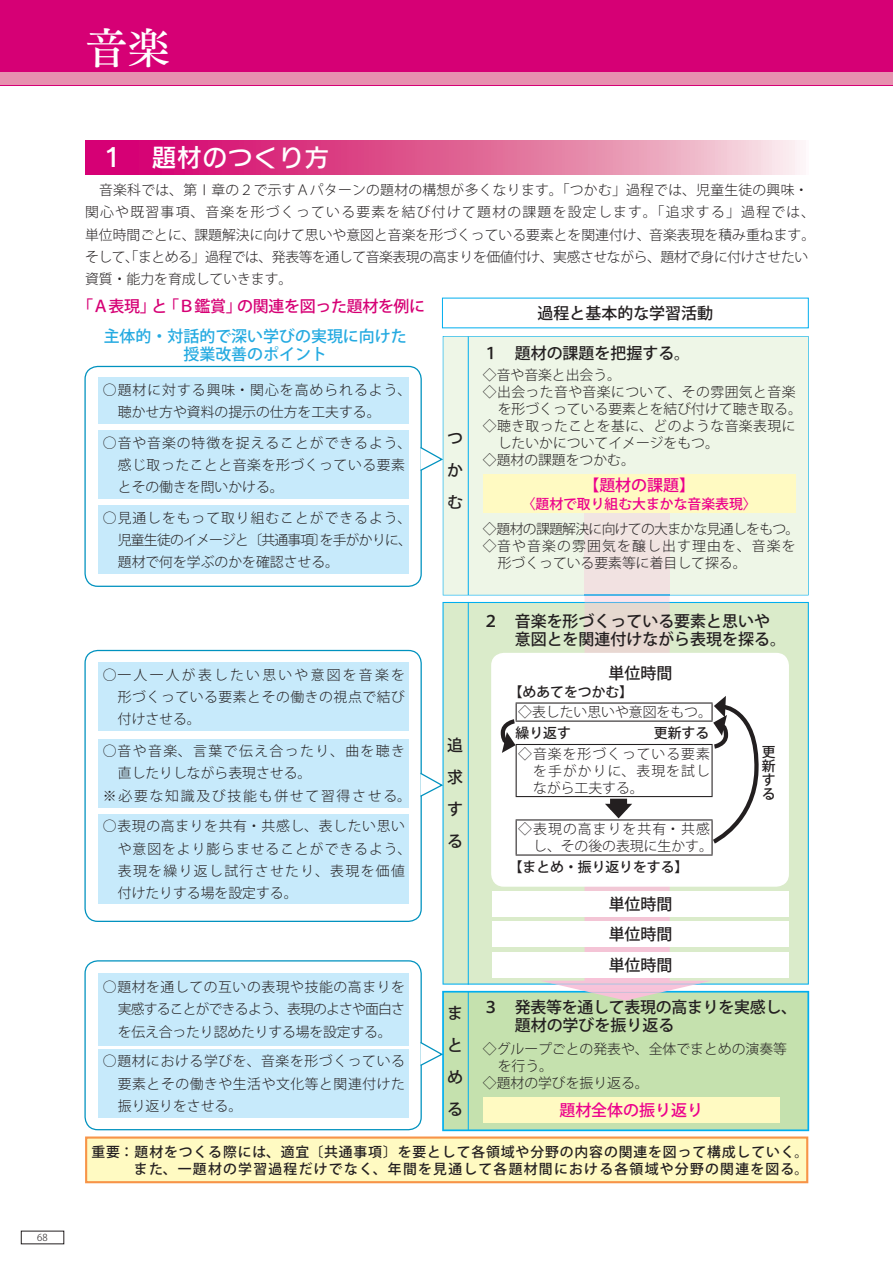
<style>
.page{position:relative;width:893px;height:1263px;background:#fff}
.page>*{position:absolute;margin:0;border:0;box-sizing:border-box;transform-origin:0 0}
.t1{font:42.45px "Tsuku Min Pro D 90 pv RKSJ H";color:#fff}
.t2{font:25.5px "Rodin NTLG Pro DB 90 pv RKSJ H";color:#fff}
.t3{font:15.9px/32px "Koz Go Pro Medium 90 pv RKSJ H";color:#231f20;text-align:justify}
.t4{font:15.9px/18px "Koz Go Pro Medium 90 pv RKSJ H";letter-spacing:-.02em;color:#231f20}
.t5{font:15.9px/18px "Koz Go Pro Medium 90 pv RKSJ H";color:#25aae1;text-align:center}
.t6{font:15.9px "Koz Go Pro Medium 90 pv RKSJ H";letter-spacing:-.02em;color:#d60075}
.t7{font:15.9px "Koz Go Pro Medium 90 pv RKSJ H";color:#ec008c}
.t8{font:13.8px/22.4px "Koz Go Pro Light 90 pv RKSJ H";color:#231f20}
.t9{font:13.8px/22.4px "Koz Go Pro Light 90 pv RKSJ H";letter-spacing:.02em;color:#231f20;text-align:justify}
.t10{font:13.8px/17px "Koz Go Pro Medium 90 pv RKSJ H";letter-spacing:.065em;color:#231f20}
.t11{font:13.8px/22.4px "Koz Go Pro Light 90 pv RKSJ H";letter-spacing:.04em;color:#231f20;text-align:right}
.t12{font:13.8px/22.4px "Koz Go Pro Light 90 pv RKSJ H";letter-spacing:.07em;color:#231f20}
.t13{font:13.8px "Koz Go Pro Medium 90 pv RKSJ H";color:#231f20}
.t14{font:13.8px "Koz Go Pro Light 90 pv RKSJ H";letter-spacing:-.05em;color:#231f20}
.t15{font:13.8px "Koz Go Pro Light 90 pv RKSJ H";letter-spacing:.085em;color:#231f20}
.t16{font:13.8px "Koz Go Pro Light 90 pv RKSJ H";letter-spacing:.105em;color:#231f20}
.t17{font:13.8px "Koz Go Pro Light 90 pv RKSJ H";letter-spacing:.125em;color:#231f20}
.t18{font:13.8px "Koz Go Pro Medium 90 pv RKSJ H";color:#ec008c}
.t19{font:13.8px/13.8px "Koz Go Pr 6 N Medium 90 pv RKSJ V";color:#231f20;text-align:justify}
.t20{font:9.6px "Koz Go Pro Light 90 pv RKSJ H";color:#231f20}
.s1{font-family:"Koz Go Pro Light 90 pv RKSJ H"}
</style>
<div class="page">
<div style="left:443px;top:336px;width:365px;height:259px;background:#eef6e7"></div>
<div style="left:442px;top:602px;width:366px;height:383px;background:#daebca"></div>
<div style="left:442px;top:991px;width:367px;height:140px;background:#c5e1ae"></div>
<svg style="left:557px;top:595px;width:137px;height:396px"></svg>
<div style="left:584px;top:510px;width:85px;height:85px;background:#f1e3e2"></div>
<hr style="left:584px;top:595px;width:85px;height:1px;background:#4fb4e6">
<svg style="left:539px;top:603px;width:172px;height:381px;background:#daeacc"></svg>
<svg style="left:552px;top:602px;width:147px;height:383px;background:#e1dcd0"></svg>
<svg style="left:584px;top:991px;width:83px;height:10px"></svg>
<hr style="left:468px;top:336px;width:1px;height:259px;background:#00aeef">
<hr style="left:468px;top:602px;width:1px;height:383px;background:#00aeef">
<hr style="left:468px;top:992px;width:1px;height:139px;background:#00aeef">
<div style="left:84px;top:366px;width:338px;height:221px;border:1px solid #0092bf;border-radius:13px"></div>
<div style="left:84px;top:650px;width:338px;height:272px;border:1px solid #0092bf;border-radius:13px"></div>
<div style="left:84px;top:960px;width:338px;height:170px;border:1px solid #0092bf;border-radius:13px"></div>
<svg style="left:420px;top:446px;width:24px;height:26px"></svg>
<svg style="left:420px;top:772px;width:24px;height:26px"></svg>
<svg style="left:420px;top:1041px;width:24px;height:26px"></svg>
<div style="left:0;top:0;width:892px;height:85px;background:#d60075"></div>
<div style="left:0;top:72px;width:892px;height:13px;background:#e791af"></div>
<div style="left:491px;top:653px;width:298px;height:234px;background:#fff;border-radius:13px"></div>
<svg style="left:85px;top:140px;width:715px;height:34px;background:#e1639b"></svg>
<div style="left:492px;top:891px;width:297px;height:25px;background:#fff"></div>
<div style="left:492px;top:922px;width:297px;height:25px;background:#fff"></div>
<div style="left:492px;top:952px;width:297px;height:26px;background:#fff"></div>
<div style="left:483px;top:1097px;width:296px;height:25px;background:#fffac2"></div>
<hr style="left:515px;top:703px;width:197px;height:1px;background:#231f20">
<hr style="left:515px;top:721px;width:197px;height:1px;background:#231f20">
<hr style="left:515px;top:744px;width:197px;height:1px;background:#231f20">
<hr style="left:515px;top:745px;width:1px;height:51px;background:#231f20">
<hr style="left:515px;top:796px;width:197px;height:1px;background:#231f20">
<hr style="left:515px;top:819px;width:197px;height:1px;background:#231f20">
<hr style="left:515px;top:820px;width:1px;height:35px;background:#231f20">
<hr style="left:711px;top:820px;width:1px;height:35px;background:#231f20">
<hr style="left:515px;top:855px;width:197px;height:1px;background:#231f20">
<div style="left:483px;top:475px;width:312px;height:38px;background:#fffac2"></div>
<div style="left:99px;top:377px;width:310px;height:47px;background:#c7eafb"></div>
<div style="left:99px;top:663px;width:310px;height:68px;background:#c7eafb"></div>
<div style="left:99px;top:973px;width:310px;height:72px;background:#c7eafb"></div>
<div style="left:99px;top:1050px;width:310px;height:68px;background:#c7eafb"></div>
<div style="left:99px;top:739px;width:310px;height:68px;background:#c7eafb"></div>
<div style="left:99px;top:815px;width:310px;height:89px;background:#c7eafb"></div>
<div style="left:99px;top:431px;width:310px;height:68px;background:#c7eafb"></div>
<div style="left:99px;top:506px;width:310px;height:68px;background:#c7eafb"></div>
<div style="left:86px;top:1138px;width:721px;height:44px;background:#fffac2"></div>
<div style="left:85px;top:1137px;width:723px;height:46px;border:2px solid #f79448"></div>
<svg style="left:500px;top:704px;width:18px;height:49px"></svg>
<svg style="left:709px;top:696px;width:50px;height:150px"></svg>
<div style="left:610px;top:799px;width:17px;height:10px;background:#231f20"></div>
<svg style="left:605px;top:804px;width:27px;height:14px"></svg>
<p class="t20" style="left:37px;top:1234px;width:12px">68</p>
<h1 class="t1" style="left:85px;top:32px;width:87px">音楽</h1>
<h2 class="t2" style="left:100px;top:148px;width:231px">１　題材のつくり方</h2>
<p class="t8" style="left:85px;top:181px;width:731px">　音楽科では、第Ⅰ章の２で示すＡパターンの題材の構想が多くなります。「つかむ」過程では、児童生徒の興味・関心や既習事項、音楽を形づくっている要素を結び付けて題材の課題を設定します。「追求する」過程では、単位時間ごとに、課題解決に向けて思いや意図と音楽を形づくっている要素とを関連付け、音楽表現を積み重ねます。そして、「まとめる」過程では、発表等を通して音楽表現の高まりを価値付け、実感させながら、題材で身に付けさせたい資質・能力を育成していきます。</p>
<p class="t6" style="left:77px;top:300px;width:349px">「Ａ表現」と「Ｂ鑑賞」の関連を図った題材を例に</p>
<p class="t5" style="left:104px;top:329px;width:304px">主体的・対話的で深い学びの実現に向けた授業改善のポイント</p>
<p class="t8" style="left:118px;top:380px;width:295px;text-indent:-15px">○題材に対する興味・関心を高められるよう、聴かせ方や資料の提示の仕方を工夫する。</p>
<p class="t11" style="left:118px;top:433px;width:295px;text-align:left;text-indent:-15px">○音や音楽の特徴を捉えることができるよう、感じ取ったことと音楽を形づくっている要素とその働きを問いかける。</p>
<p class="t9" style="left:118px;top:508px;width:295px;text-indent:-15px">○見通しをもって取り組むことができるよう、児童生徒のイメージと〔共通事項〕を手がかりに、題材で何を学ぶのかを確認させる。</p>
<p class="t9" style="left:118px;top:665px;width:289px;text-indent:-15px">○一人一人が表したい思いや意図を音楽を形づくっている要素とその働きの視点で結び付けさせる。</p>
<p class="t16" style="left:103px;top:746px;width:303px">○音や音楽、言葉で伝え合ったり、曲を聴き</p>
<p class="t8" style="left:118px;top:764px;width:195px">直したりしながら表現させる。</p>
<p class="t17" style="left:103px;top:790px;width:309px">※必要な知識及び技能も併せて習得させる。</p>
<p class="t12" style="left:118px;top:817px;width:295px;text-indent:-15px">○表現の高まりを共有・共感し、表したい思いや意図をより膨らませることができるよう、表現を繰り返し試行させたり、表現を価値付けたりする場を設定する。</p>
<p class="t9" style="left:118px;top:978px;width:289px;text-indent:-15px">○題材を通しての互いの表現や技能の高まりを実感することができるよう、表現のよさや面白さを伝え合ったり認めたりする場を設定する。</p>
<p class="t9" style="left:118px;top:1052px;width:289px;text-indent:-15px">○題材における学びを、音楽を形づくっている要素とその働きや生活や文化等と関連付けた振り返りをさせる。</p>
<p class="t3" style="left:447px;top:425px;width:17px">つかむ</p>
<p class="t3" style="left:447px;top:732px;width:17px">追求する</p>
<p class="t3" style="left:447px;top:999px;width:16px">まとめる</p>
<p class="t3" style="left:537px;top:299px;width:177px">過程と基本的な学習活動</p>
<p class="t3" style="left:483px;top:339px;width:209px">１　題材の課題を把握する。</p>
<p class="t8" style="left:483px;top:366px;width:140px">◇音や音楽と出会う。</p>
<p class="t9" style="left:483px;top:383px;width:314px">◇出会った音や音楽について、その雰囲気と音楽</p>
<p class="t8" style="left:497px;top:400px;width:305px">を形づくっている要素とを結び付けて聴き取る。</p>
<p class="t9" style="left:483px;top:417px;width:314px">◇聴き取ったことを基に、どのような音楽表現に</p>
<p class="t8" style="left:497px;top:434px;width:223px">したいかについてイメージをもつ。</p>
<p class="t8" style="left:483px;top:451px;width:153px">◇題材の課題をつかむ。</p>
<p class="t7" style="left:583px;top:479px;width:113px">【題材の課題】</p>
<p class="t18" style="left:521px;top:498px;width:236px">〈題材で取り組む大まかな音楽表現〉</p>
<p class="t14" style="left:483px;top:524px;width:318px">◇題材の課題解決に向けての大まかな見通しをもつ。</p>
<p class="t15" style="left:483px;top:541px;width:314px">◇音や音楽の雰囲気を醸し出す理由を、音楽を</p>
<p class="t8" style="left:497px;top:554px;width:250px">形づくっている要素等に着目して探る。</p>
<p class="t3" style="left:514px;top:614px;width:273px;line-height:18px;text-indent:-32px">２　 音楽を形づくっている要素と思いや意図とを関連付けながら表現を探る。</p>
<p class="t3" style="left:608px;top:659px;width:65px">単位時間</p>
<p class="t13" style="left:508px;top:686px;width:126px">【めあてをつかむ】</p>
<p class="t8" style="left:518px;top:703px;width:195px">◇表したい思いや意図をもつ。</p>
<p class="t13" style="left:515px;top:728px;width:195px">繰り返す<span class="s1">　　　　　　</span>更新する</p>
<p class="t9" style="left:533px;top:747px;width:178px;line-height:17px;text-indent:-15px">◇音楽を形づくっている要素を手がかりに、表現を試しながら工夫する。</p>
<p class="t11" style="left:518px;top:822px;width:196px;line-height:17px">◇表現の高まりを共有・共感し、その後の表現に生かす。</p>
<p class="t13" style="left:508px;top:862px;width:181px">【まとめ・振り返りをする】</p>
<p class="t3" style="left:608px;top:891px;width:65px;line-height:30.6px">単位時間単位時間単位時間</p>
<p class="t19" style="left:761px;top:747px;width:15px">更新する</p>
<p class="t4" style="left:514px;top:1000px;width:284px;text-indent:-32px">３　 発表等を通して表現の高まりを実感し、題材の学びを振り返る</p>
<p class="t8" style="left:483px;top:1040px;width:305px">◇グループごとの発表や、全体でまとめの演奏等</p>
<p class="t9" style="left:497px;top:1057px;width:57px">を行う。</p>
<p class="t8" style="left:483px;top:1074px;width:167px">◇題材の学びを振り返る。</p>
<p class="t7" style="left:559px;top:1104px;width:145px">題材全体の振り返り</p>
<p class="t10" style="left:91px;top:1145px;width:718px">重要：題材をつくる際には、適宜〔共通事項〕を要として各領域や分野の内容の関連を図って構成していく。　　　また、一題材の学習過程だけでなく、年間を見通して各題材間における各領域や分野の関連を図る。</p>
</div>
